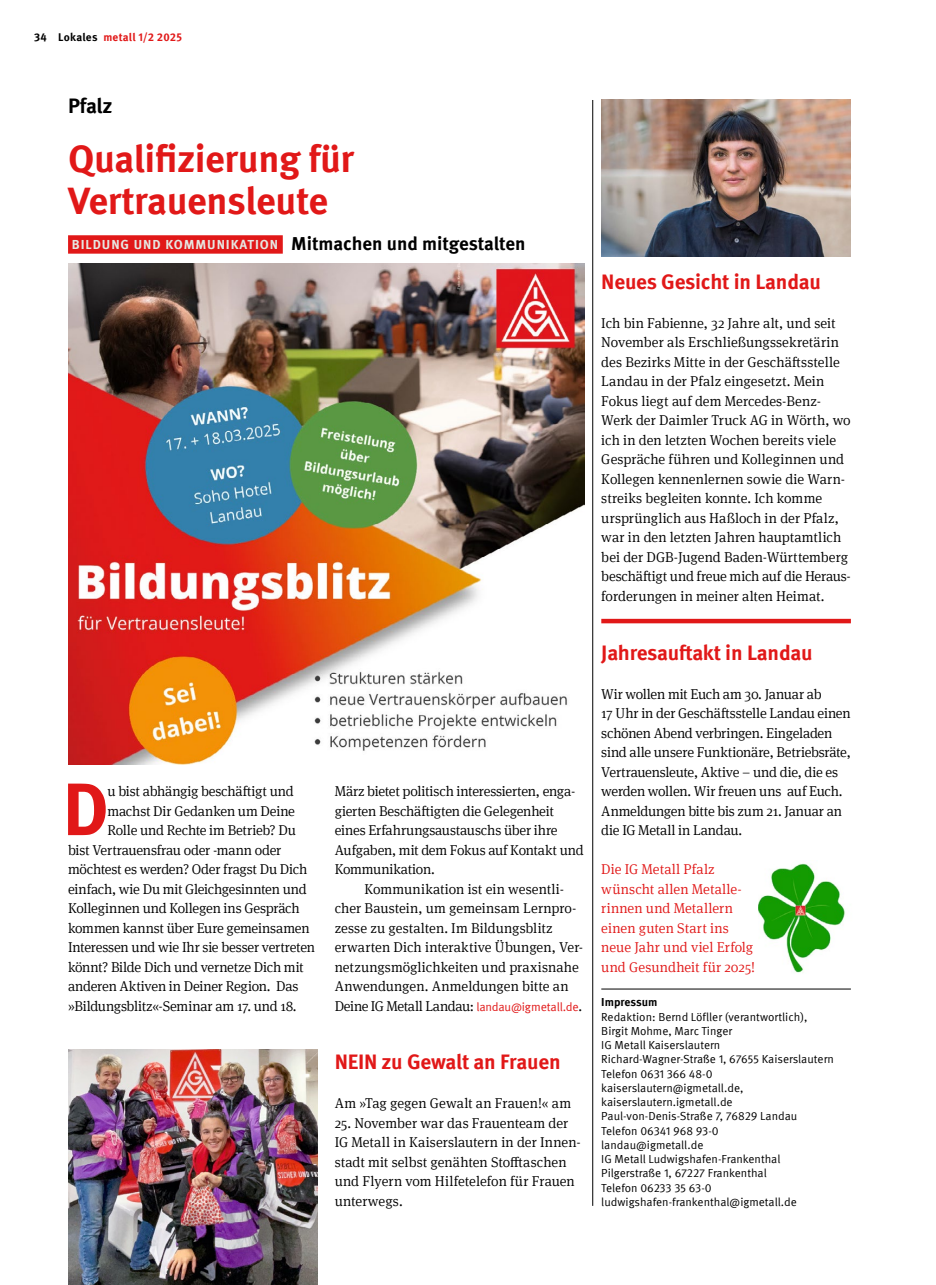
<style>
.page{position:relative;width:936px;height:1285px;background:#fff}
.page>*{position:absolute;margin:0;border:0;box-sizing:border-box;transform-origin:0 0}
.t1{font:700 74.1px "Meta IGM";color:#e11818}
.t2{font:700 38.25px/42.8px "Meta IGM";letter-spacing:-.01em;color:#e11818}
.t3{font:700 21px "Meta IGM";letter-spacing:-.01em;color:#e11818}
.t4{font:700 21px "Meta IGM";letter-spacing:-.015em;color:#000}
.t5{font:700 18.75px "Meta IGM";letter-spacing:-.005em;color:#000}
.t6{font:300 14.25px/19.5px "Meta Serif IGM";letter-spacing:-.005em;color:#000}
.t7{font:300 14.25px/19.5px "Meta Serif IGM";letter-spacing:.01em;color:#e11818}
.t8{font:300 14.25px "Meta Serif IGM";letter-spacing:-.025em;color:#000}
.t9{font:11.7px/14.2px "Meta IGM";color:#000}
.t10{font:700 11.7px "Meta IGM";letter-spacing:-.005em;color:#000}
.t11{font:700 11.25px "Meta IGM";letter-spacing:.02em;color:#e11818}
.s1{color:#000}
.s2{font-size:13.2px;color:#e6e7e2}
.s3{font-family:"Meta IGM";font-weight:400;font-size:12px;color:#e11818}
</style>
<div class="page">
<div style="left:68px;top:235px;width:215px;height:18px;background:#e11818"></div>
<hr style="left:601px;top:988px;width:249px;height:1px;background:#000">
<img style="left:68px;top:264px;width:516px;height:500px">
<div style="left:601px;top:618px;width:249px;height:5px;background:#e11818"></div>
<img style="left:68px;top:1049px;width:249px;height:235px">
<img style="left:601px;top:100px;width:249px;height:156px">
<img style="left:758px;top:863px;width:87px;height:110px">
<hr style="left:592px;top:100px;width:1px;height:1105px;background:#000">
<p class="t11" style="left:34px;top:28px;width:150px"><span class="s1">34 Lokales</span> metall 1/2 2025</p>
<h3 class="t4" style="left:68px;top:89px;width:46px">Pfalz</h3>
<h2 class="t2" style="left:68px;top:134px;width:287px">Qualifizierung für<br>Vertrauensleute</h2>
<h3 class="t5" style="left:72px;top:228px;width:455px"><span class="s2">BILDUNG UND KOMMUNIKATION</span> Mitmachen und mitgestalten</h3>
<h1 class="t1" style="left:62px;top:751px;width:48px">D</h1>
<p class="t6" style="left:108px;top:780px;width:188px">u bist abhängig beschäftigt und</p>
<p class="t6" style="left:108px;top:800px;width:189px">machst Dir Gedanken um Deine</p>
<p class="t8" style="left:108px;top:819px;width:190px">Rolle und Rechte im Betrieb? Du</p>
<p class="t6" style="left:68px;top:839px;width:215px">bist Vertrauensfrau oder -mann oder</p>
<p class="t6" style="left:68px;top:858px;width:241px">möchtest es werden? Oder fragst Du Dich</p>
<p class="t6" style="left:68px;top:878px;width:240px">einfach, wie Du mit Gleichgesinnten und</p>
<p class="t6" style="left:68px;top:897px;width:233px">Kolleginnen und Kollegen ins Gespräch</p>
<p class="t6" style="left:68px;top:917px;width:243px">kommen kannst über Eure gemeinsamen</p>
<p class="t6" style="left:68px;top:936px;width:248px">Interessen und wie Ihr sie besser vertreten</p>
<p class="t6" style="left:68px;top:956px;width:237px">könnt? Bilde Dich und vernetze Dich mit</p>
<p class="t6" style="left:68px;top:975px;width:232px">anderen Aktiven in Deiner Region. Das</p>
<p class="t6" style="left:68px;top:995px;width:230px">»Bildungsblitz«-Seminar am 17. und 18.</p>
<p class="t6" style="left:334px;top:780px;width:250px">März bietet politisch interessierten, enga&shy;gierten Beschäftigten die Gelegenheit eines Erfahrungsaustauschs über ihre Aufgaben, mit dem Fokus auf Kontakt und Kommunikation.</p>
<p class="t6" style="left:334px;top:878px;width:250px;text-indent:30px">Kommunikation ist ein wesentli&shy;cher Baustein, um gemeinsam Lernpro&shy;zesse zu gestalten. Im Bildungsblitz erwarten Dich interaktive Übungen, Ver&shy;netzungsmöglichkeiten und praxisnahe Anwendungen. Anmeldungen bitte an Deine IG Metall Landau: <span class="s3">landau@igmetall.de</span>.</p>
<h3 class="t3" style="left:334px;top:1045px;width:227px">NEIN zu Gewalt an Frauen</h3>
<p class="t6" style="left:334px;top:1092px;width:238px">Am »Tag gegen Gewalt an Frauen!« am</p>
<p class="t6" style="left:334px;top:1112px;width:248px">25. November war das Frauenteam der IG Metall in Kaiserslautern in der Innen&shy;stadt mit selbst genähten Stofftaschen und Flyern vom Hilfetelefon für Frauen unterwegs.</p>
<h3 class="t3" style="left:601px;top:265px;width:221px">Neues Gesicht in Landau</h3>
<p class="t6" style="left:601px;top:312px;width:251px">Ich bin Fabienne, 32 Jahre alt, und seit November als Erschließungssekretärin des Bezirks Mitte in der Geschäftsstelle Landau in der Pfalz eingesetzt. Mein Fokus liegt auf dem Mercedes-Benz-Werk der Daimler Truck AG in Wörth, wo ich in den letzten Wochen bereits viele Gespräche führen und Kolleginnen und Kollegen kennenlernen sowie die Warn&shy;streiks begleiten konnte. Ich komme ursprünglich aus Haßloch in der Pfalz, war in den letzten Jahren hauptamtlich bei der DGB-Jugend Baden-Württemberg beschäftigt und freue mich auf die Heraus&shy;forderungen in meiner alten Heimat.</p>
<h3 class="t3" style="left:601px;top:635px;width:213px">Jahresauftakt in Landau</h3>
<p class="t6" style="left:601px;top:683px;width:251px">Wir wollen mit Euch am 30. Januar ab<br>17 Uhr in der Geschäftsstelle Landau einen schönen Abend verbringen. Eingeladen sind alle unsere Funktionäre, Betriebsräte, Vertrauensleute, Aktive – und die, die es werden wollen. Wir freuen uns auf Euch.<br>Anmeldungen bitte bis zum 21. Januar an die IG Metall in Landau.</p>
<p class="t7" style="left:601px;top:858px;width:155px">Die IG Metall Pfalz wünscht allen Metalle&shy;rinnen und Metallern einen guten Start ins neue Jahr und viel Erfolg und Gesundheit für 2025!</p>
<p class="t10" style="left:601px;top:992px;width:58px">Impressum</p>
<p class="t9" style="left:601px;top:1008px;width:234px">Redaktion: Bernd Löfller (verantwortlich),<br>Birgit Mohme, Marc Tinger<br>IG Metall Kaiserslautern<br>Richard-Wagner-Straße 1, 67655 Kaiserslautern<br>Telefon 0631 366 48-0 kaiserslautern@igmetall.de, kaiserslautern.igmetall.de<br>Paul-von-Denis-Straße 7, 76829 Landau<br>Telefon 06341 968 93-0<br>landau@igmetall.de<br>IG Metall Ludwigshafen-Frankenthal<br>Pilgerstraße 1, 67227 Frankenthal<br>Telefon 06233 35 63-0 ludwigshafen-frankenthal@igmetall.de</p>
</div>
